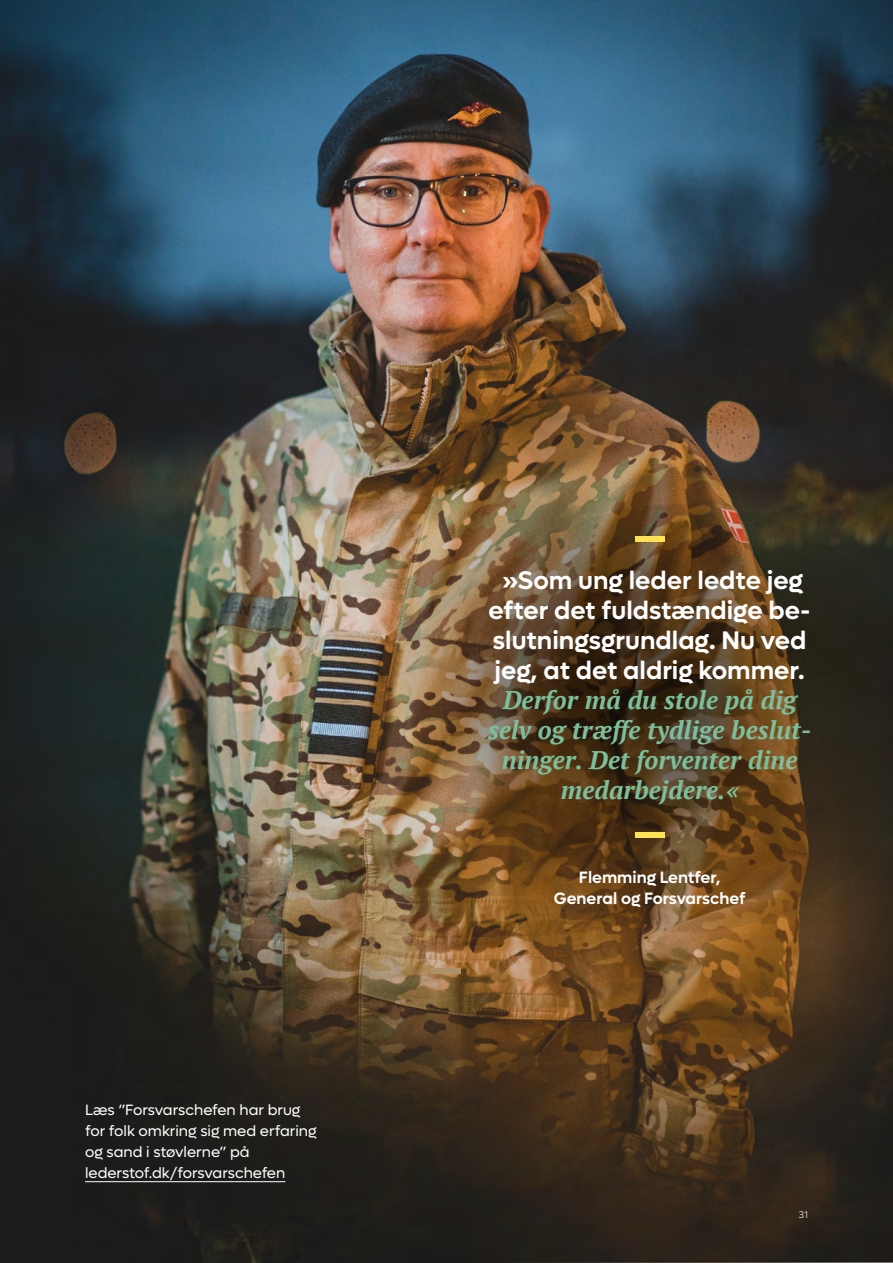
<style>
.page{position:relative;width:893px;height:1263px;background:#fff}
.page>*{position:absolute;margin:0;border:0;box-sizing:border-box;transform-origin:0 0}
.t1{font:600 25.5px/30px "Lufga";color:#fff;text-align:center}
.t2{font:italic 700 25.5px/30px "PT Serif";color:#7dbe9b;text-align:center}
.t3{font:600 16.5px/21px "Lufga";color:#fff;text-align:center}
.t4{font:15px/21px "Lufga";color:#fff}
.t5{font:300 9.75px "Lufga";color:#fff}
</style>
<div class="page">
<img style="left:0;top:0;width:893px;height:1263px">
<div style="left:432px;top:968px;width:29px;height:6px;background:#af9169"></div>
<svg style="left:385px;top:457px;width:406px;height:406px"></svg>
<svg style="left:432px;top:504px;width:461px;height:428px"></svg>
<hr style="left:85px;top:1181px;width:200px;height:1px;background:#fff">
<div style="left:635px;top:536px;width:29px;height:6px;background:#ffe155"></div>
<div style="left:635px;top:832px;width:29px;height:5px;background:#ffe155"></div>
<p class="t4" style="left:85px;top:1099px;width:233px">Læs ”Forsvarschefen har brug for folk omkring sig med erfaring og sand i støvlerne” på lederstof.dk/forsvarschefen</p>
<h1 class="t1" style="left:489px;top:565px;width:323px">»Som ung leder ledte jeg efter det fuldstændige be&shy;slutningsgrundlag. Nu ved jeg, at det aldrig kommer.</h1>
<h1 class="t2" style="left:488px;top:685px;width:325px">Derfor må du stole på dig selv og træffe tydlige beslut&shy;ninger. Det forventer dine medarbejdere.«</h1>
<p class="t3" style="left:554px;top:867px;width:193px">Flemming Lentfer,<br>General og Forsvarschef</p>
<p class="t5" style="left:798px;top:1209px;width:11px">31</p>
</div>
